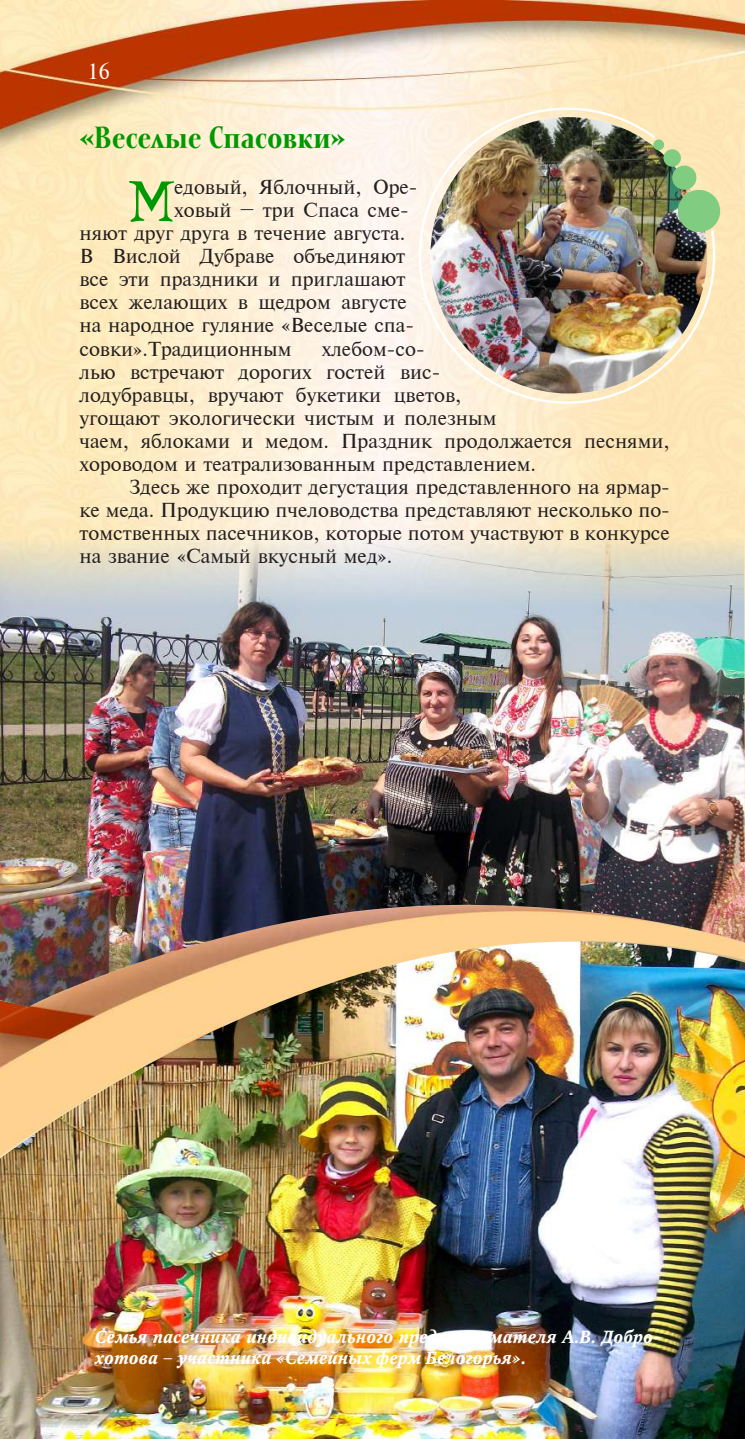
<style>
.page{position:relative;width:745px;height:1439px;background:#fff}
.page>*{position:absolute;margin:0;border:0;box-sizing:border-box;transform-origin:0 0}
.t1{font:50.57px "Arlekino";color:#090}
.t2{font:700 31.5px "Mramor Medium Pro";color:#090}
.t3{font:21px "Newton C";color:#fff}
.t4{font:19.25px/23.1px "Newton C";color:#231f20}
.t5{font:italic 700 17.5px/21px "Octava";color:#fff}
</style>
<div class="page">
<img style="left:0;top:0;width:744px;height:1439px">
<img style="left:0;top:481px;width:744px;height:460px">
<img style="left:0;top:941px;width:744px;height:217px">
<img style="left:414px;top:103px;width:301px;height:305px">
<img style="left:652px;top:139px;width:69px;height:95px">
<p class="t3" style="left:87px;top:59px;width:24px">16</p>
<h2 class="t2" style="left:79px;top:119px;width:267px">«Веселые Спасовки»</h2>
<h1 class="t1" style="left:129px;top:170px;width:46px">М</h1>
<p class="t4" style="left:174px;top:175px;width:245px">едовый, Яблочный, Оре-</p>
<p class="t4" style="left:174px;top:198px;width:236px">ховый – три Спаса сме-</p>
<p class="t4" style="left:79px;top:221px;width:327px">няют друг друга в течение августа.</p>
<p class="t4" style="left:79px;top:245px;width:327px">В Вислой Дубраве объединяют</p>
<p class="t4" style="left:79px;top:268px;width:327px">все эти праздники и приглашают</p>
<p class="t4" style="left:79px;top:291px;width:329px">всех желающих в щедром августе</p>
<p class="t4" style="left:79px;top:314px;width:336px">на народное гуляние «Веселые спа-</p>
<p class="t4" style="left:79px;top:337px;width:213px">совки».Традиционным</p>
<p class="t4" style="left:79px;top:337px;width:591px;text-indent:242px">хлебом-со-<br>лью встречают дорогих гостей вис-<br>лодубравцы, вручают букетики цветов,<br>угощают экологически чистым и полезным<br>чаем, яблоками и медом. Праздник продолжается песнями, хороводом и театрализованным представлением.</p>
<p class="t4" style="left:79px;top:476px;width:591px;text-align:justify;text-indent:50px">Здесь же проходит дегустация представленного на ярмар&shy;ке меда. Продукцию пчеловодства представляют несколько по&shy;томственных пасечников, которые потом участвуют в конкурсе на звание «Самый вкусный мед».</p>
<p class="t5" style="left:94px;top:1326px;width:567px">Семья пасечника индивидуального предпринимателя А.В. Добро&shy;хотова – участника «Семейных ферм Белогорья».</p>
</div>
